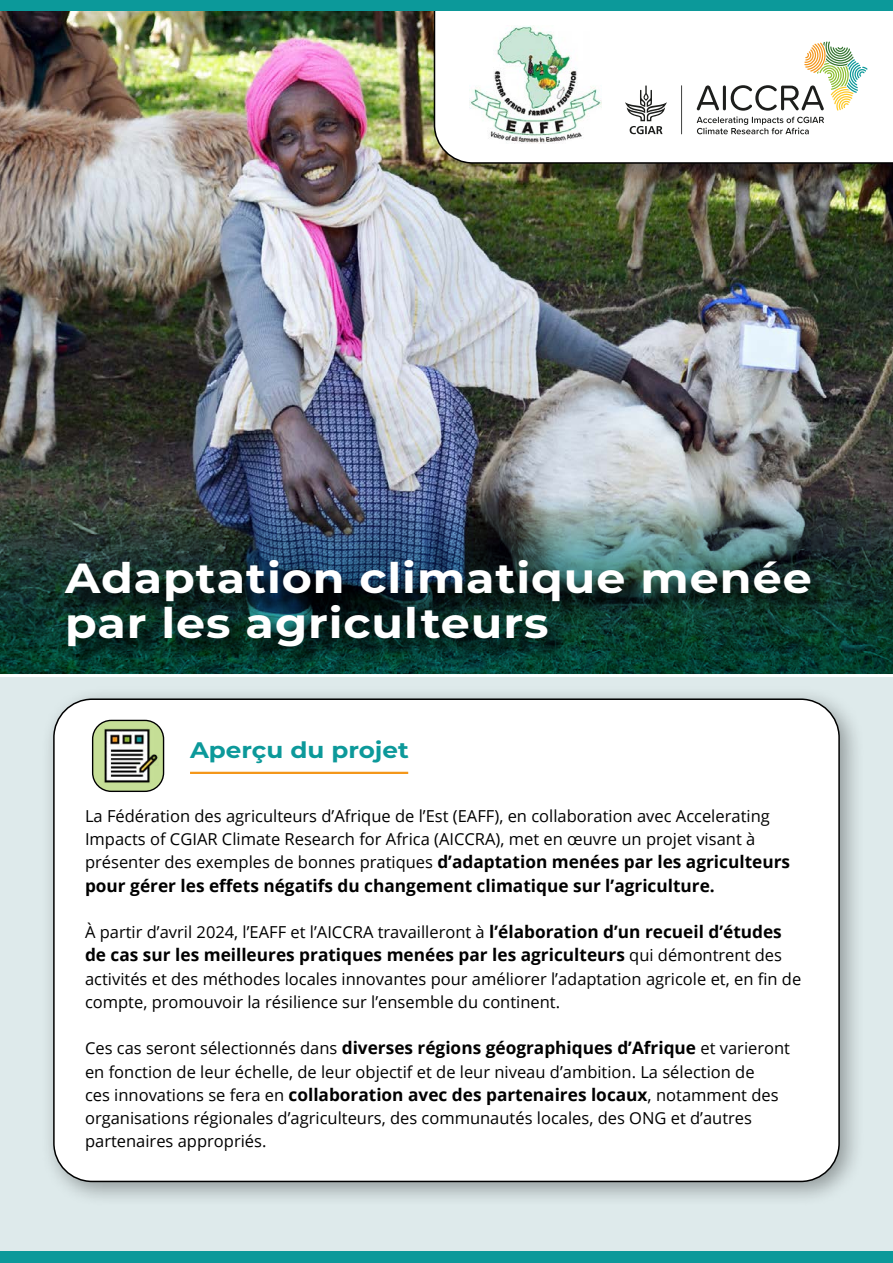
<style>
.page{position:relative;width:893px;height:1263px;background:#fff}
.page>*{position:absolute;margin:0;border:0;box-sizing:border-box;transform-origin:0 0}
.t1{font:700 42px/45px "Montserrat";letter-spacing:.02em;color:#fff;scale:1.1 1}
.t2{font:700 22.5px "Montserrat";color:#0c999a;scale:1.1 1}
.t3{font:700 17.25px "Open Sans";color:#000}
.t4{font:16.5px/23.2px "Open Sans";color:#000}
.s1{font-weight:700;font-size:17.25px}
.s2{font-weight:400;font-size:16.5px}
.s3{font-weight:400}
</style>
<div class="page">
<div style="left:0;top:185px;width:893px;height:1078px;background:#deeaeb"></div>
<img style="left:0;top:10px;width:893px;height:473px">
<div style="left:40px;top:685px;width:825px;height:522px;background:#000;opacity:.35"></div>
<div style="left:54px;top:699px;width:785px;height:482px;background:#fff;border-radius:38px"></div>
<div style="left:421px;top:0;width:472px;height:189px;background:#000;opacity:.35"></div>
<svg style="left:434px;top:10px;width:459px;height:154px"></svg>
<img style="left:0;top:483px;width:893px;height:191px">
<img style="left:470px;top:26px;width:131px;height:118px">
<hr style="left:190px;top:772px;width:218px;height:2px;background:#f4971a">
<hr style="left:0;top:674px;width:893px;height:3px;background:#fff">
<svg style="left:625px;top:85px;width:42px;height:49px"></svg>
<hr style="left:681px;top:85px;width:1px;height:49px;background:#1d1e1c">
<svg style="left:697px;top:42px;width:170px;height:92px"></svg>
<div style="left:93px;top:720px;width:71px;height:71px;background:#c6df97;border-radius:19px"></div>
<div style="left:92px;top:720px;width:72px;height:72px;border:1px solid #000;border-radius:19px"></div>
<img style="left:104px;top:726px;width:60px;height:58px">
<div style="left:0;top:0;width:893px;height:10px;background:#0c999a"></div>
<div style="left:0;top:1251px;width:893px;height:12px;background:#0c999a"></div>
<div style="left:70px;top:564px;width:761px;height:104px;background:#000;opacity:.75"></div>
<h1 class="t1" style="left:65px;top:554px;width:680px">Adaptation climatique menée par les agriculteurs</h1>
<h2 class="t2" style="left:190px;top:733px;width:200px">Aperçu du projet</h2>
<p class="t4" style="left:85px;top:804px;width:706px">La Fédération des agriculteurs d’Afrique de l’Est (EAFF), en collaboration avec Accelerating<br>Impacts of CGIAR Climate Research for Africa (AICCRA), met en œuvre un projet visant à présenter des exemples de bonnes pratiques <span class="s1">d’adaptation menées par les agriculteurs</span></p>
<p class="t3" style="left:85px;top:873px;width:631px">pour gérer les effets négatifs du changement climatique sur l’agriculture.</p>
<p class="t4" style="left:85px;top:920px;width:698px">À partir d’avril 2024, l’EAFF et l’AICCRA travailleront à <span class="s1">l’élaboration d’un recueil d’études</span></p>
<p class="t3" style="left:85px;top:943px;width:698px">de cas sur les meilleures pratiques menées par les agriculteurs <span class="s2">qui démontrent des</span></p>
<p class="t4" style="left:85px;top:966px;width:718px">activités et des méthodes locales innovantes pour améliorer l’adaptation agricole et, en fin de compte, promouvoir la résilience sur l’ensemble du continent.</p>
<p class="t4" style="left:85px;top:1036px;width:706px">Ces cas seront sélectionnés dans <span class="s1">diverses régions géographiques d’Afrique</span> et varieront en fonction de leur échelle, de leur objectif et de leur niveau d’ambition. La sélection de</p>
<p class="t3" style="left:85px;top:1082px;width:695px"><span class="s2">ces innovations se fera en</span> collaboration avec des partenaires locaux<span class="s3">,</span> <span class="s2">notamment des</span></p>
<p class="t4" style="left:85px;top:1106px;width:668px">organisations régionales d’agriculteurs, des communautés locales, des ONG et d’autres partenaires appropriés.</p>
</div>
